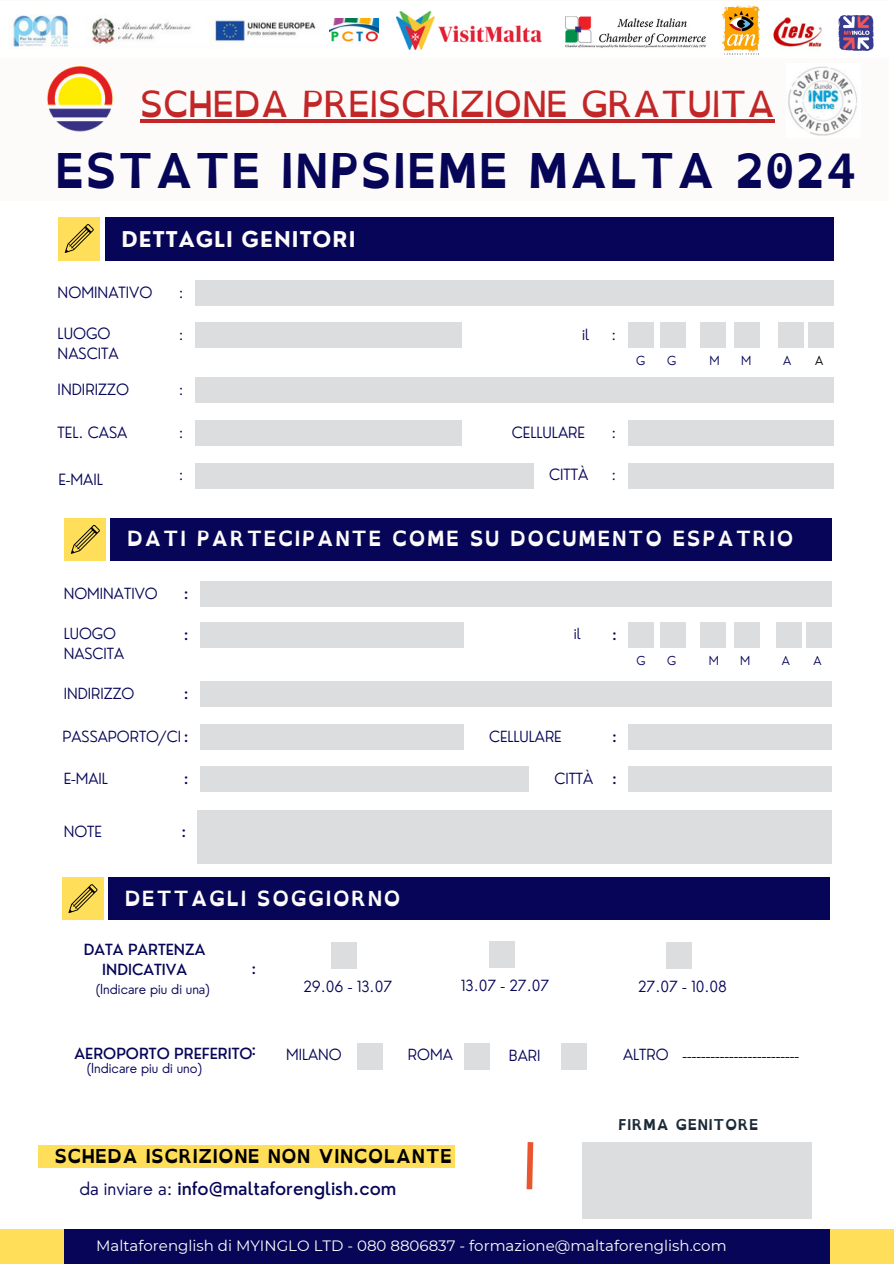
<style>
.page{position:relative;width:894px;height:1264px;background:#fff}
.page>*{position:absolute;margin:0;border:0;box-sizing:border-box;transform-origin:0 0}
.t1{font:700 48px "Open Dyslexic";color:#060557}
.t2{font:36px "Open Dyslexic";letter-spacing:-.03em;color:#c22626}
.t3{font:700 21.15px "Nourd";letter-spacing:.05em;color:#fcfbfa}
.t4{font:700 21px "Open Dyslexic";letter-spacing:.05em;color:#fcfbfa}
.t5{font:700 19.2px "Open Dyslexic";color:#000}
.t6{font:500 18px "Nourd";color:#060557}
.t7{font:300 15.15px/20.2px "Nourd";color:#060557}
.t8{font:300 15px/20.2px "Nourd";color:#060557}
.t9{font:15px "Montserrat";color:#fff}
.t10{font:500 15px/20.2px "Nourd";color:#060557;text-align:center}
.t11{font:700 15px "Open Dyslexic";letter-spacing:.02em;color:#1c2a38}
.t12{font:300 13.5px "Nourd";color:#060557}
.t13{font:300 12.15px "Nourd";color:#060557}
.t14{font:300 12.15px "Nourd";color:#000}
.t15{font:300 12px "Nourd";color:#060557}
.s1{font-weight:500}
.s2{font-weight:300}
</style>
<div class="page">
<div style="left:581px;top:1142px;width:230px;height:76px;background:#dcdddf"></div>
<div style="left:64px;top:1228px;width:766px;height:35px;background:#060557"></div>
<div style="left:0;top:1228px;width:64px;height:35px;background:#ffde59"></div>
<div style="left:830px;top:1228px;width:63px;height:35px;background:#ffde59"></div>
<div style="left:197px;top:810px;width:634px;height:54px;background:#dcdddf"></div>
<svg style="left:526px;top:1142px;width:8px;height:48px"></svg>
<div style="left:62px;top:877px;width:41px;height:43px;background:#ffde59"></div>
<div style="left:108px;top:877px;width:720px;height:43px;background:#060557"></div>
<svg style="left:68px;top:884px;width:30px;height:29px"></svg>
<div style="left:200px;top:581px;width:631px;height:25px;background:#dcdddf"></div>
<div style="left:199px;top:622px;width:264px;height:26px;background:#dcdddf"></div>
<div style="left:200px;top:681px;width:631px;height:26px;background:#dcdddf"></div>
<div style="left:199px;top:724px;width:264px;height:25px;background:#dcdddf"></div>
<div style="left:200px;top:766px;width:328px;height:25px;background:#dcdddf"></div>
<div style="left:628px;top:724px;width:203px;height:25px;background:#dcdddf"></div>
<div style="left:628px;top:766px;width:203px;height:25px;background:#dcdddf"></div>
<div style="left:628px;top:622px;width:25px;height:26px;background:#dcdddf"></div>
<div style="left:660px;top:622px;width:25px;height:26px;background:#dcdddf"></div>
<div style="left:699px;top:622px;width:26px;height:26px;background:#dcdddf"></div>
<div style="left:733px;top:622px;width:26px;height:26px;background:#dcdddf"></div>
<div style="left:806px;top:622px;width:25px;height:26px;background:#dcdddf"></div>
<div style="left:776px;top:622px;width:26px;height:26px;background:#dcdddf"></div>
<div style="left:65px;top:518px;width:41px;height:42px;background:#ffde59"></div>
<div style="left:110px;top:518px;width:721px;height:43px;background:#060557"></div>
<svg style="left:71px;top:525px;width:29px;height:29px"></svg>
<div style="left:38px;top:1145px;width:416px;height:22px;background:#ffde59"></div>
<div style="left:195px;top:280px;width:638px;height:26px;background:#dcdddf"></div>
<div style="left:195px;top:322px;width:266px;height:26px;background:#dcdddf"></div>
<div style="left:195px;top:377px;width:638px;height:26px;background:#dcdddf"></div>
<div style="left:195px;top:420px;width:266px;height:26px;background:#dcdddf"></div>
<div style="left:195px;top:463px;width:338px;height:25px;background:#dcdddf"></div>
<div style="left:627px;top:420px;width:206px;height:26px;background:#dcdddf"></div>
<div style="left:627px;top:463px;width:206px;height:25px;background:#dcdddf"></div>
<div style="left:627px;top:322px;width:26px;height:26px;background:#dcdddf"></div>
<div style="left:660px;top:322px;width:25px;height:26px;background:#dcdddf"></div>
<div style="left:700px;top:322px;width:25px;height:26px;background:#dcdddf"></div>
<div style="left:734px;top:322px;width:26px;height:26px;background:#dcdddf"></div>
<div style="left:807px;top:322px;width:26px;height:26px;background:#dcdddf"></div>
<div style="left:777px;top:322px;width:26px;height:26px;background:#dcdddf"></div>
<div style="left:59px;top:217px;width:41px;height:43px;background:#ffde59"></div>
<div style="left:105px;top:217px;width:728px;height:43px;background:#060557"></div>
<svg style="left:65px;top:224px;width:29px;height:29px"></svg>
<div style="left:0;top:0;width:888px;height:200px;background:#fcfbfa"></div>
<div style="left:0;top:1px;width:893px;height:56px;background:#fff"></div>
<img style="left:329px;top:19px;width:49px;height:23px">
<img style="left:565px;top:16px;width:141px;height:32px">
<img style="left:773px;top:17px;width:49px;height:30px">
<img style="left:722px;top:6px;width:38px;height:49px">
<img style="left:838px;top:15px;width:36px;height:36px">
<img style="left:396px;top:12px;width:145px;height:38px">
<img style="left:10px;top:15px;width:306px;height:32px">
<hr style="left:140px;top:119px;width:634px;height:3px;background:#c22626">
<img style="left:47px;top:67px;width:66px;height:65px">
<img style="left:788px;top:66px;width:69px;height:70px">
<div style="left:357px;top:1043px;width:25px;height:26px;background:#dcdddf"></div>
<div style="left:561px;top:1043px;width:25px;height:26px;background:#dcdddf"></div>
<div style="left:464px;top:1043px;width:25px;height:26px;background:#dcdddf"></div>
<div style="left:331px;top:942px;width:26px;height:27px;background:#dcdddf"></div>
<div style="left:489px;top:941px;width:25px;height:27px;background:#dcdddf"></div>
<div style="left:666px;top:942px;width:25px;height:27px;background:#dcdddf"></div>
<p class="t2" style="left:140px;top:72px;width:637px">SCHEDA PREISCRIZIONE GRATUITA</p>
<p class="t1" style="left:55px;top:128px;width:804px">ESTATE INPSIEME MALTA 2024</p>
<h6 class="t3" style="left:121px;top:225px;width:235px">DETTAGLI GENITORI</h6>
<p class="t7" style="left:58px;top:282px;width:96px">NOMINATIVO</p>
<p class="t7" style="left:58px;top:323px;width:62px">LUOGO<br>NASCITA</p>
<h3 class="t7" style="left:58px;top:379px;width:73px">INDIRIZZO</h3>
<h6 class="t7" style="left:58px;top:422px;width:71px">TEL. CASA</h6>
<p class="t7" style="left:58px;top:469px;width:46px">E-MAIL</p>
<p class="t7" style="left:179px;top:282px;width:6px">:</p>
<h6 class="t7" style="left:179px;top:324px;width:6px">:</h6>
<p class="t7" style="left:179px;top:379px;width:6px">:</p>
<h6 class="t7" style="left:179px;top:422px;width:6px">:</h6>
<p class="t7" style="left:179px;top:464px;width:6px">:</p>
<h6 class="t7" style="left:582px;top:324px;width:9px">il</h6>
<h6 class="t7" style="left:611px;top:324px;width:6px">:</h6>
<p class="t13" style="left:636px;top:352px;width:11px">G</p>
<p class="t13" style="left:667px;top:352px;width:11px">G</p>
<p class="t13" style="left:709px;top:352px;width:12px">M</p>
<p class="t13" style="left:741px;top:352px;width:12px">M</p>
<p class="t13" style="left:783px;top:352px;width:10px">A</p>
<p class="t14" style="left:815px;top:352px;width:10px">A</p>
<p class="t7" style="left:511px;top:422px;width:75px">CELLULARE</p>
<p class="t7" style="left:549px;top:464px;width:41px">CITTÀ</p>
<p class="t7" style="left:611px;top:422px;width:6px">:</p>
<h6 class="t7" style="left:611px;top:464px;width:6px">:</h6>
<p class="t4" style="left:127px;top:520px;width:668px">DATI PARTECIPANTE COME SU DOCUMENTO ESPATRIO</p>
<p class="t8" style="left:64px;top:583px;width:95px">NOMINATIVO</p>
<p class="t8" style="left:64px;top:623px;width:62px">LUOGO<br>NASCITA</p>
<p class="t8" style="left:64px;top:683px;width:72px">INDIRIZZO</p>
<p class="t8" style="left:62px;top:726px;width:127px">PASSAPORTO/CI <span class="s1">:</span></p>
<p class="t8" style="left:64px;top:768px;width:46px">E-MAIL</p>
<p class="t10" style="left:184px;top:583px;width:6px">:</p>
<p class="t10" style="left:184px;top:624px;width:6px">:</p>
<p class="t10" style="left:184px;top:683px;width:6px">:</p>
<p class="t10" style="left:184px;top:768px;width:6px">:</p>
<h2 class="t8" style="left:64px;top:821px;width:40px">NOTE</h2>
<p class="t10" style="left:181px;top:821px;width:6px">:</p>
<p class="t4" style="left:125px;top:879px;width:277px">DETTAGLI SOGGIORNO</p>
<p class="t10" style="left:84px;top:939px;width:123px">DATA PARTENZA<br>INDICATIVA</p>
<p class="t10" style="left:251px;top:957px;width:6px">:</p>
<h3 class="t8" style="left:574px;top:623px;width:9px">il</h3>
<p class="t10" style="left:612px;top:624px;width:6px">:</p>
<h6 class="t15" style="left:636px;top:652px;width:11px">G</h6>
<h6 class="t15" style="left:667px;top:652px;width:11px">G</h6>
<h6 class="t15" style="left:708px;top:652px;width:12px">M</h6>
<p class="t15" style="left:740px;top:652px;width:12px">M</p>
<p class="t15" style="left:781px;top:652px;width:10px">A</p>
<p class="t15" style="left:813px;top:652px;width:10px">A</p>
<h6 class="t8" style="left:489px;top:726px;width:74px">CELLULARE</h6>
<h6 class="t8" style="left:554px;top:768px;width:40px">CITTÀ</h6>
<p class="t10" style="left:612px;top:726px;width:6px">:</p>
<p class="t10" style="left:612px;top:768px;width:6px">:</p>
<h6 class="t12" style="left:96px;top:980px;width:116px">(Indicare piu di una)</h6>
<p class="t8" style="left:460px;top:975px;width:90px">13.07 - 27.07</p>
<h5 class="t8" style="left:637px;top:976px;width:90px">27.07 - 10.08</h5>
<p class="t8" style="left:303px;top:976px;width:90px">29.06 - 13.07</p>
<h1 class="t10" style="left:75px;top:1043px;width:179px">AEROPORTO PREFERITO</h1>
<p class="t10" style="left:251px;top:1039px;width:6px">:</p>
<p class="t12" style="left:87px;top:1059px;width:117px">(Indicare piu di uno)</p>
<h5 class="t8" style="left:286px;top:1044px;width:57px">MILANO</h5>
<p class="t8" style="left:408px;top:1044px;width:46px">ROMA</p>
<h6 class="t8" style="left:508px;top:1045px;width:33px">BARI</h6>
<h6 class="t8" style="left:623px;top:1044px;width:47px">ALTRO</h6>
<h6 class="t8" style="left:682px;top:1045px;width:118px">-------------------------</h6>
<p class="t11" style="left:618px;top:1111px;width:142px">FIRMA GENITORE</p>
<h6 class="t5" style="left:54px;top:1138px;width:399px">SCHEDA ISCRIZIONE NON VINCOLANTE</h6>
<p class="t6" style="left:79px;top:1176px;width:318px"><span class="s2">da inviare a:</span> info@maltaforenglish.com</p>
<p class="t9" style="left:96px;top:1235px;width:631px">Maltaforenglish di MYINGLO LTD - 080 8806837 - formazione@maltaforenglish.com</p>
</div>
